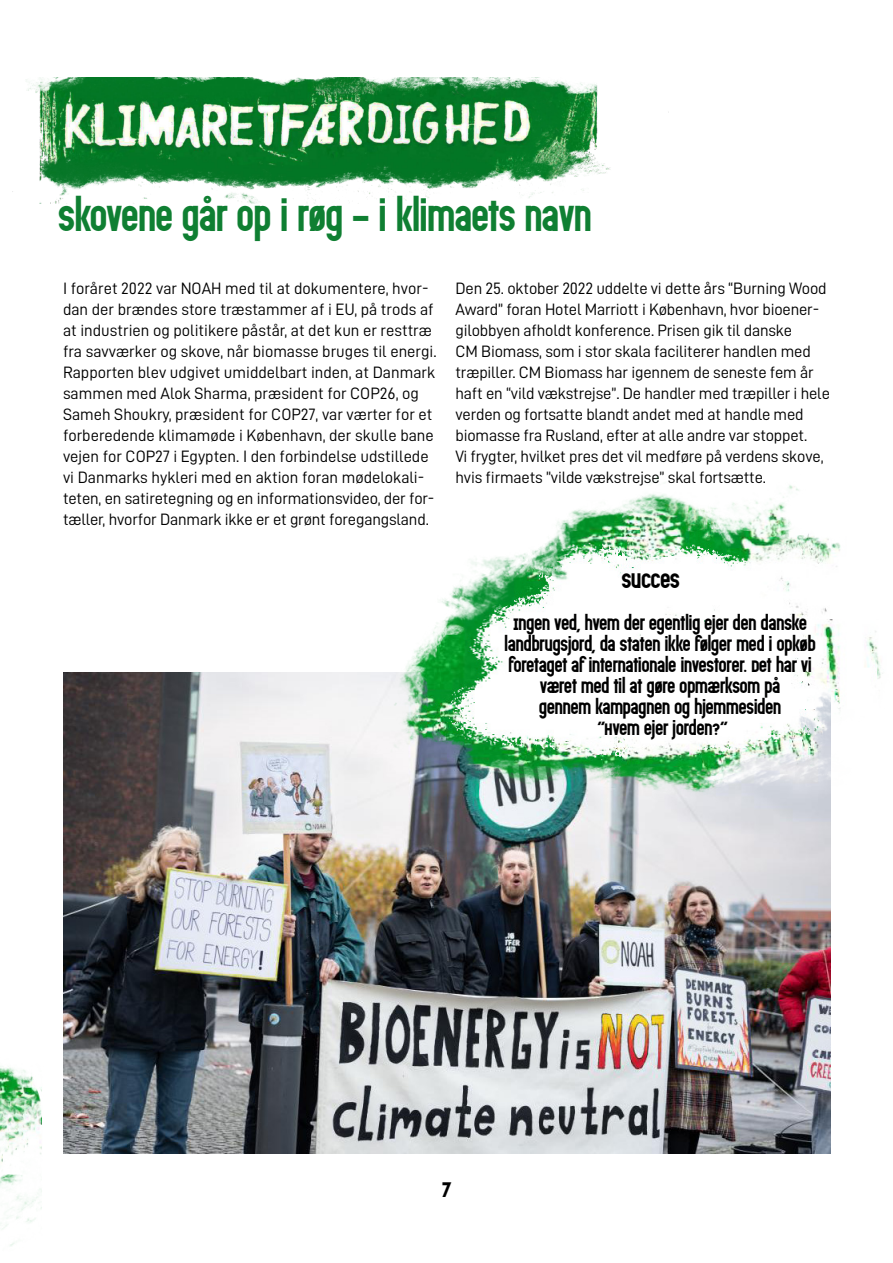
<style>
.page{position:relative;width:893px;height:1263px;background:#fff}
.page>*{position:absolute;margin:0;border:0;box-sizing:border-box;transform-origin:0 0}
.t1{font:700 36px "Normal";color:#0f7f32}
.t2{font:700 21px "Normal";color:#000}
.t3{font:16.5px/21px "D DIN";letter-spacing:-.01em;color:#000}
.t4{font:700 16.5px/21px "Normal";color:#000;text-align:center}
</style>
<div class="page">
<img style="left:12px;top:78px;width:657px;height:126px">
<img style="left:64px;top:672px;width:767px;height:481px">
<img style="left:0;top:955px;width:134px;height:291px">
<img style="left:351px;top:476px;width:532px;height:329px">
<h1 class="t1" style="left:58px;top:196px;width:534px">SKOVENE GÅR OP I RØG - I KLIMAETS NAVN</h1>
<p class="t3" style="left:63px;top:278px;width:375px">I foråret 2022 var NOAH med til at dokumentere, hvor&shy;dan der brændes store træstammer af i EU, på trods af at industrien og politikere påstår, at det kun er resttræ fra savværker og skove, når biomasse bruges til energi.<br>Rapporten blev udgivet umiddelbart inden, at Danmark sammen med Alok Sharma, præsident for COP26, og Sameh Shoukry, præsident for COP27, var værter for et forberedende klimamøde i København, der skulle bane vejen for COP27 i Egypten. I den forbindelse udstillede vi Danmarks hykleri med en aktion foran mødelokali&shy;teten, en satiretegning og en informationsvideo, der for&shy;tæller, hvorfor Danmark ikke er et grønt foregangsland.</p>
<p class="t3" style="left:455px;top:278px;width:376px">Den 25. oktober 2022 uddelte vi dette års “Burning Wood Award” foran Hotel Marriott i København, hvor bioener&shy;gilobbyen afholdt konference. Prisen gik til danske<br>CM Biomass, som i stor skala faciliterer handlen med træpiller. CM Biomass har igennem de seneste fem år haft en “vild vækstrejse”. De handler med træpiller i hele verden og fortsatte blandt andet med at handle med biomasse fra Rusland, efter at alle andre var stoppet.<br>Vi frygter, hvilket pres det vil medføre på verdens skove, hvis firmaets ”vilde vækstrejse” skal fortsætte.</p>
<p class="t2" style="left:622px;top:567px;width:59px">SUCCES</p>
<p class="t4" style="left:505px;top:614px;width:312px">INGEN VED, HVEM DER EGENTLIG EJER DEN DANSKE LANDBRUGSJORD, DA STATEN IKKE FØLGER MED I OPKØB FORETAGET AF INTERNATIONALE INVESTORER. DET HAR VI VÆRET MED TIL AT GØRE OPMÆRKSOM PÅ<br>GENNEM KAMPAGNEN OG HJEMMESIDEN<br>“HVEM EJER JORDEN?”</p>
<p class="t2" style="left:442px;top:1176px;width:10px">7</p>
</div>
